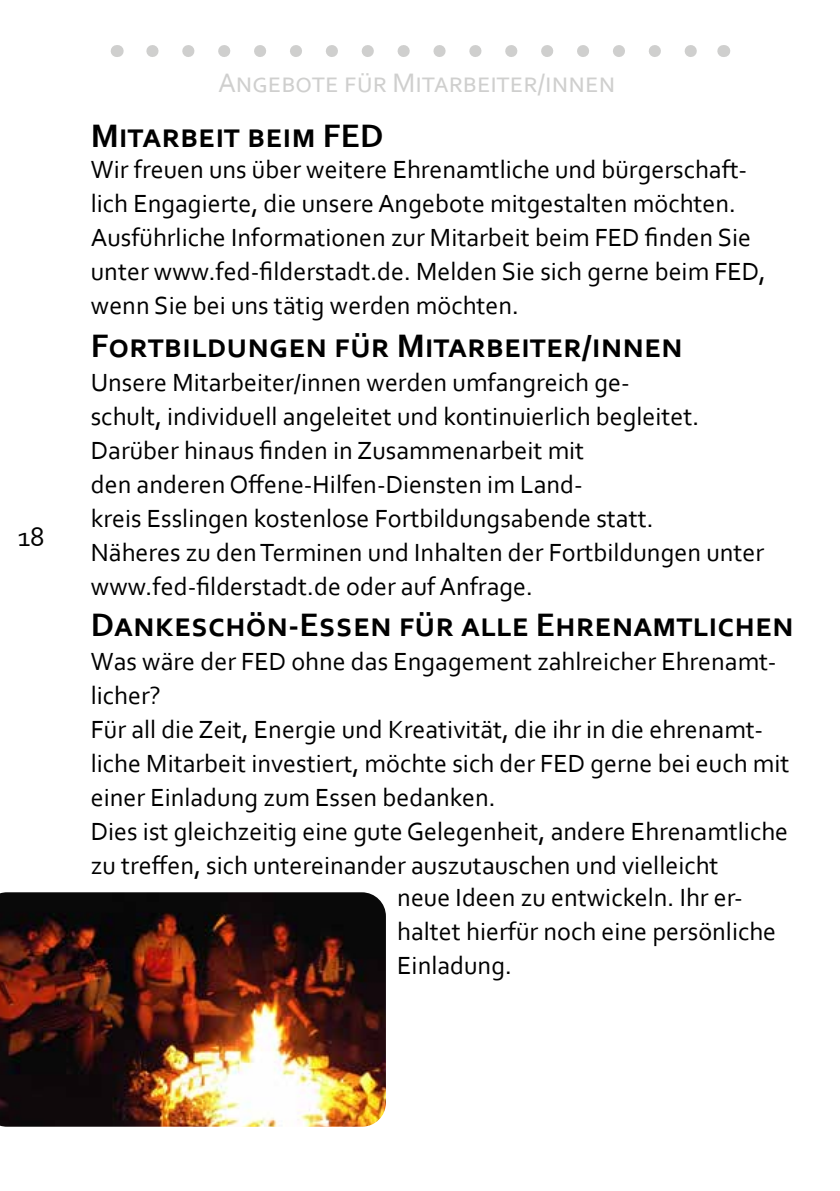
<style>
.page{position:relative;width:840px;height:1191px;background:#fff}
.page>*{position:absolute;margin:0;border:0;box-sizing:border-box;transform-origin:0 0}
.t1{font:700 34px "Corbel";color:#000}
.t2{font:28px "Corbel";color:#cfcfce}
.t3{font:28px "Corbel";color:#000}
.t4{font:26px/34px "Corbel";color:#000}
</style>
<div class="page">
<svg style="left:152px;top:45px;width:545px;height:12px"></svg>
<svg style="left:117px;top:45px;width:1px;height:12px"></svg>
<svg style="left:723px;top:45px;width:1px;height:12px"></svg>
<img style="left:0;top:892px;width:386px;height:234px">
<p class="t3" style="left:18px;top:520px;width:28px">18</p>
<p class="t2" style="left:218px;top:65px;width:399px">Angebote für Mitarbeiter/innen</p>
<h1 class="t1" style="left:91px;top:114px;width:294px">Mitarbeit beim FED</h1>
<p class="t4" style="left:91px;top:151px;width:676px">Wir freuen uns über weitere Ehrenamtliche und bürgerschaft&shy;lich Engagierte, die unsere Angebote mitgestalten möchten.<br>Ausführliche Informationen zur Mitarbeit beim FED finden Sie unter www.fed-filderstadt.de. Melden Sie sich gerne beim FED, wenn Sie bei uns tätig werden möchten.</p>
<h1 class="t1" style="left:91px;top:325px;width:593px">Fortbildungen für Mitarbeiter/innen</h1>
<p class="t4" style="left:91px;top:364px;width:674px">Unsere Mitarbeiter/innen werden umfangreich ge-<br>schult, individuell angeleitet und kontinuierlich begleitet.<br>Darüber hinaus finden in Zusammenarbeit mit<br>den anderen Offene-Hilfen-Diensten im Land-<br>kreis Esslingen kostenlose Fortbildungsabende statt.<br>Näheres zu den Terminen und Inhalten der Fortbildungen unter www.fed-filderstadt.de oder auf Anfrage.</p>
<h1 class="t1" style="left:91px;top:604px;width:704px">Dankeschön-Essen für alle Ehrenamtlichen</h1>
<p class="t4" style="left:91px;top:644px;width:686px">Was wäre der FED ohne das Engagement zahlreicher Ehrenamt-</p>
<p class="t4" style="left:91px;top:678px;width:72px">licher?</p>
<p class="t4" style="left:91px;top:712px;width:673px">Für all die Zeit, Energie und Kreativität, die ihr in die ehrenamt-</p>
<p class="t4" style="left:91px;top:746px;width:699px">liche Mitarbeit investiert, möchte sich der FED gerne bei euch mit</p>
<p class="t4" style="left:91px;top:780px;width:406px">einer Einladung zum Essen bedanken.</p>
<p class="t4" style="left:91px;top:814px;width:698px">Dies ist gleichzeitig eine gute Gelegenheit, andere Ehrenamtliche</p>
<p class="t4" style="left:91px;top:848px;width:629px">zu treffen, sich untereinander auszutauschen und vielleicht</p>
<p class="t4" style="left:397px;top:879px;width:347px">neue Ideen zu entwickeln. Ihr er-</p>
<p class="t4" style="left:397px;top:913px;width:380px">haltet hierfür noch eine persönliche</p>
<p class="t4" style="left:397px;top:947px;width:116px">Einladung.</p>
</div>
